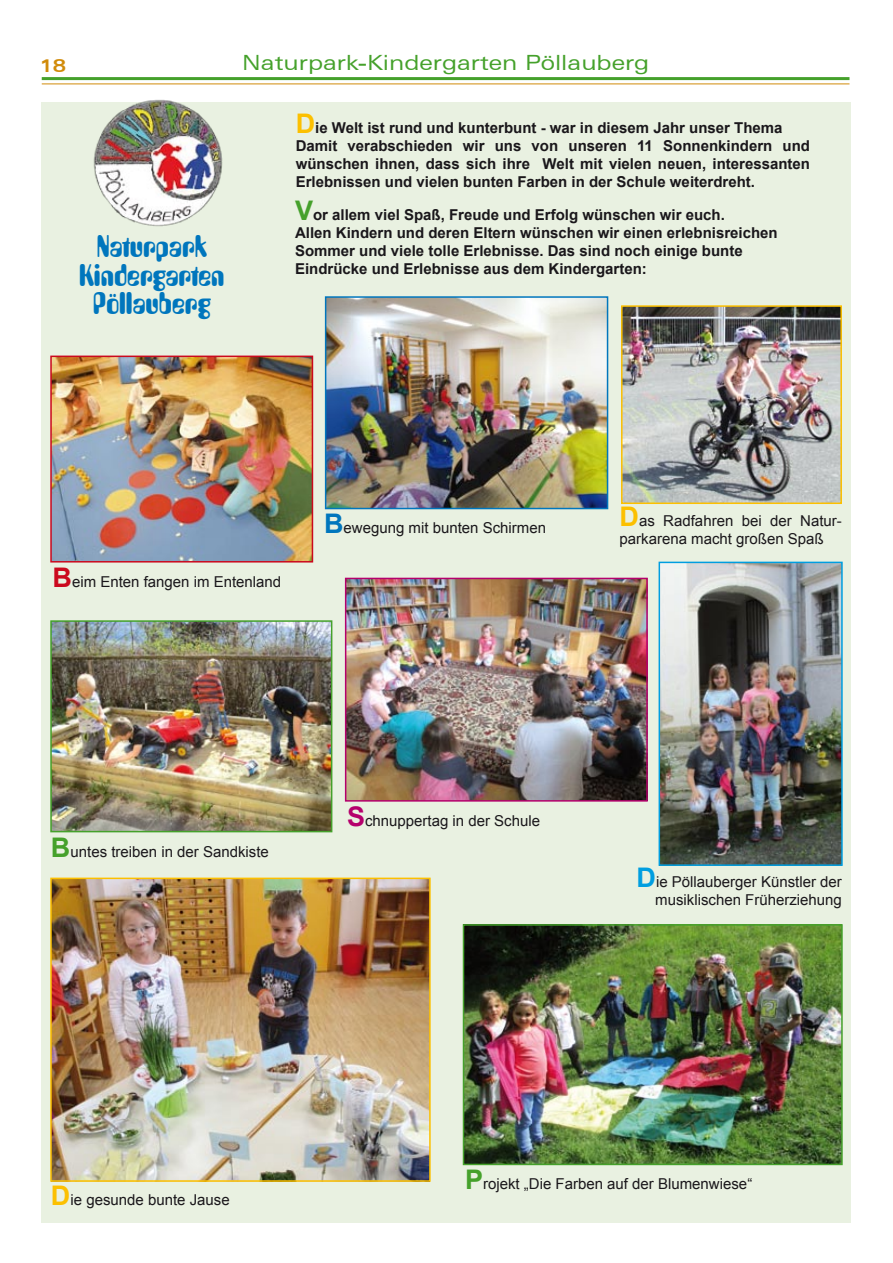
<style>
.page{position:relative;width:893px;height:1263px;background:#fff}
.page>*{position:absolute;margin:0;border:0;box-sizing:border-box;transform-origin:0 0}
.t1{font:30px/28.5px "Amelia BT";color:#0076bd;text-align:center}
.t2{font:expanded 21px "Zurich BT";color:#45a12b}
.t3{font:700 expanded 18px "Zurich BT";color:#d18b0a}
.t4{font:700 15px/18px "Arial";color:#1a171b}
.t5{font:15px/18px "Arial";color:#1a171b;text-align:right}
.s1{font-size:27px;color:#fcc000}
.s2{font-size:27px;color:#45a12b}
.s3{font-weight:700;font-size:27px;color:#cb091e}
.s4{font-weight:700;font-size:27px;color:#0076bd}
.s5{font-weight:700;font-size:27px;color:#fcc000}
.s6{font-weight:700;font-size:27px;color:#45a12b}
.s7{font-weight:700;font-size:27px;color:#b5006c}
.s8{font-weight:700;font-size:27px;color:#009ee0}
</style>
<div class="page">
<div style="left:41px;top:102px;width:809px;height:1120px;background:#e9f1e1"></div>
<hr style="left:42px;top:84px;width:807px;height:1px;background:#d18b0a">
<hr style="left:42px;top:77px;width:807px;height:3px;background:#45a12b">
<img style="left:93px;top:99px;width:130px;height:128px">
<img style="left:624px;top:308px;width:215px;height:193px">
<div style="left:621px;top:305px;width:221px;height:199px;border:2px solid #fcc000"></div>
<img style="left:53px;top:881px;width:375px;height:298px">
<div style="left:50px;top:878px;width:381px;height:304px;border:2px solid #fcc000"></div>
<img style="left:328px;top:299px;width:277px;height:207px">
<div style="left:325px;top:296px;width:283px;height:213px;border:2px solid #0076bd"></div>
<img style="left:53px;top:623px;width:276px;height:206px">
<div style="left:50px;top:620px;width:282px;height:212px;border:2px solid #45a12b"></div>
<img style="left:348px;top:581px;width:297px;height:218px">
<div style="left:345px;top:578px;width:303px;height:224px;border:2px solid #b5006c"></div>
<img style="left:662px;top:565px;width:178px;height:298px">
<div style="left:659px;top:562px;width:184px;height:304px;border:2px solid #009ee0"></div>
<img style="left:466px;top:927px;width:374px;height:235px">
<div style="left:463px;top:924px;width:380px;height:241px;border:2px solid #45a12b"></div>
<img style="left:53px;top:359px;width:257px;height:200px">
<div style="left:50px;top:356px;width:263px;height:206px;border:2px solid #cb091e"></div>
<p class="t3" style="left:39px;top:55px;width:28px">18</p>
<h2 class="t2" style="left:242px;top:50px;width:409px">Naturpark-Kindergarten Pöllauberg</h2>
<p class="t4" style="left:296px;top:119px;width:516px"><span class="s1">D</span>ie Welt ist rund und kunterbunt - war in diesem Jahr unser Thema Damit verabschieden wir uns von unseren 11 Sonnenkindern und wünschen ihnen, dass sich ihre Welt mit vielen neuen, interessanten Erlebnissen und vielen bunten Farben in der Schule weiterdreht.</p>
<p class="t4" style="left:295px;top:206px;width:484px"><span class="s2">V</span>or allem viel Spaß, Freude und Erfolg wünschen wir euch.<br>Allen Kindern und deren Eltern wünschen wir einen erlebnisreichen Sommer und viele tolle Erlebnisse. Das sind noch einige bunte Eindrücke und Erlebnisse aus dem Kindergarten:</p>
<h1 class="t1" style="left:79px;top:232px;width:147px">Naturpark<br>Kindergarten<br>Pöllauberg</h1>
<p class="t5" style="left:52px;top:573px;width:230px"><span class="s3">B</span>eim Enten fangen im Entenland</p>
<p class="t5" style="left:324px;top:519px;width:224px"><span class="s4">B</span>ewegung mit bunten Schirmen</p>
<p class="t5" style="left:619px;top:512px;width:224px;text-align:left"><span class="s5">D</span>as Radfahren bei der Natur&shy;parkarena macht großen Spaß</p>
<p class="t5" style="left:51px;top:843px;width:219px"><span class="s6">B</span>untes treiben in der Sandkiste</p>
<p class="t5" style="left:347px;top:812px;width:195px"><span class="s7">S</span>chnuppertag in der Schule</p>
<p class="t5" style="left:636px;top:872px;width:207px"><span class="s8">D</span>ie Pöllauberger Künstler der musiklischen Früherziehung</p>
<p class="t5" style="left:51px;top:1190px;width:180px"><span class="s5">D</span>ie gesunde bunte Jause</p>
<p class="t5" style="left:465px;top:1174px;width:289px"><span class="s6">P</span>rojekt „Die Farben auf der Blumenwiese“</p>
</div>
